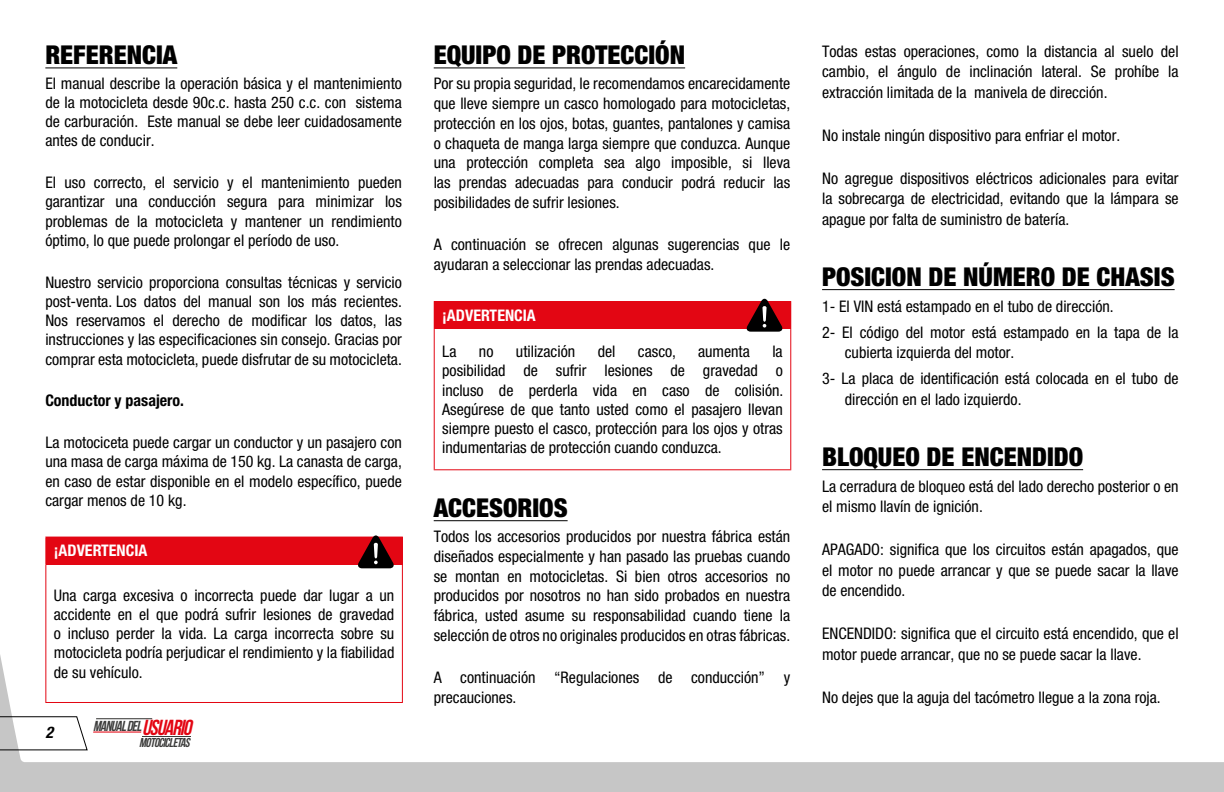
<style>
.page{position:relative;width:1224px;height:792px;background:#fff}
.page>*{position:absolute;margin:0;border:0;box-sizing:border-box;transform-origin:0 0}
.t1{font:900 condensed 26px "Helvetica Neue LT Std";color:#000}
.t2{font:condensed 16px/19.2px "Helvetica Neue LT Std";color:#000;text-align:justify}
.t3{font:700 condensed 16px "Helvetica Neue LT Std";color:#fff}
.t4{font:700 condensed 16px "Helvetica Neue LT Std";color:#000}
.t5{font:italic 700 condensed 16px "Helvetica Neue LT Std";color:#000}
.t6{font:italic 700 14.4px "Bebas Neue";color:#3c3c3b}
.t7{font:italic 700 13px "Bebas Neue";color:#3c3c3b}
.s1{font-size:21.8px;color:#e30613}
</style>
<div class="page">
<svg style="left:0;top:536px;width:1224px;height:256px"></svg>
<svg style="left:0;top:715px;width:88px;height:36px"></svg>
<hr style="left:45px;top:67px;width:132px;height:1px;background:#000">
<div style="left:46px;top:537px;width:356px;height:27px;background:#e30613"></div>
<hr style="left:45px;top:537px;width:358px;height:1px;background:#e30613">
<svg style="left:45px;top:538px;width:1px;height:26px"></svg>
<svg style="left:402px;top:538px;width:1px;height:26px"></svg>
<hr style="left:45px;top:564px;width:1px;height:138px;background:#e30613">
<hr style="left:402px;top:564px;width:1px;height:138px;background:#e30613">
<hr style="left:45px;top:702px;width:358px;height:1px;background:#e30613">
<hr style="left:434px;top:67px;width:251px;height:1px;background:#000">
<hr style="left:434px;top:520px;width:134px;height:1px;background:#000">
<div style="left:434px;top:302px;width:357px;height:27px;background:#e30613"></div>
<hr style="left:434px;top:301px;width:357px;height:1px;background:#e30613">
<hr style="left:434px;top:329px;width:1px;height:140px;background:#e30613">
<hr style="left:790px;top:329px;width:1px;height:140px;background:#e30613">
<hr style="left:434px;top:469px;width:357px;height:1px;background:#e30613">
<hr style="left:822px;top:289px;width:353px;height:1px;background:#000">
<hr style="left:822px;top:469px;width:261px;height:1px;background:#000">
<svg style="left:358px;top:535px;width:36px;height:33px"></svg>
<svg style="left:746px;top:299px;width:37px;height:33px"></svg>
<h1 class="t1" style="left:45px;top:39px;width:133px">REFERENCIA</h1>
<p class="t2" style="left:45px;top:73px;width:358px">El manual describe la operación básica y el mantenimiento de la motocicleta desde 90c.c. hasta 250 c.c. con sistema de carburación. Este manual se debe leer cuidadosamente antes de conducir.</p>
<p class="t2" style="left:45px;top:173px;width:358px">El uso correcto, el servicio y el mantenimiento pueden garantizar una conducción segura para minimizar los problemas de la motocicleta y mantener un rendimiento óptimo, lo que puede prolongar el período de uso.</p>
<p class="t2" style="left:45px;top:272px;width:358px">Nuestro servicio proporciona consultas técnicas y servicio post-venta. Los datos del manual son los más recientes.<br>Nos reservamos el derecho de modificar los datos, las instrucciones y las especificaciones sin consejo. Gracias por comprar esta motocicleta, puede disfrutar de su motocicleta.</p>
<p class="t4" style="left:45px;top:391px;width:140px">Conductor y pasajero.</p>
<p class="t2" style="left:45px;top:433px;width:358px">La motociceta puede cargar un conductor y un pasajero con una masa de carga máxima de 150 kg. La canasta de carga, en caso de estar disponible en el modelo específico, puede cargar menos de 10 kg.</p>
<p class="t3" style="left:54px;top:541px;width:95px">¡ADVERTENCIA</p>
<p class="t2" style="left:54px;top:585px;width:342px">Una carga excesiva o incorrecta puede dar lugar a un accidente en el que podrá sufrir lesiones de gravedad o incluso perder la vida. La carga incorrecta sobre su motocicleta podría perjudicar el rendimiento y la fiabilidad de su vehículo.</p>
<p class="t5" style="left:45px;top:723px;width:9px">2</p>
<p class="t6" style="left:93px;top:718px;width:105px">MANUALDEL<span class="s1">USUARIO</span></p>
<p class="t7" style="left:139px;top:735px;width:55px">MOTOCICLETAS</p>
<h1 class="t1" style="left:434px;top:39px;width:253px">EQUIPO DE PROTECCIÓN</h1>
<p class="t2" style="left:434px;top:74px;width:358px;line-height:19.8px">Por su propia seguridad, le recomendamos encarecidamente que lleve siempre un casco homologado para motocicletas, protección en los ojos, botas, guantes, pantalones y camisa o chaqueta de manga larga siempre que conduzca. Aunque una protección completa sea algo imposible, si lleva las prendas adecuadas para conducir podrá reducir las posibilidades de sufrir lesiones.</p>
<p class="t2" style="left:434px;top:235px;width:358px;line-height:19.8px">A continuación se ofrecen algunas sugerencias que le ayudaran a seleccionar las prendas adecuadas.</p>
<p class="t3" style="left:442px;top:306px;width:95px">¡ADVERTENCIA</p>
<p class="t2" style="left:442px;top:342px;width:16px">La</p>
<p class="t2" style="left:479px;top:342px;width:16px">no</p>
<p class="t2" style="left:516px;top:342px;width:61px">utilización</p>
<p class="t2" style="left:598px;top:342px;width:19px">del</p>
<p class="t2" style="left:638px;top:342px;width:40px">casco,</p>
<p class="t2" style="left:698px;top:342px;width:53px">aumenta</p>
<p class="t2" style="left:442px;top:342px;width:343px;text-indent:330px">la posibilidad de sufrir lesiones de gravedad o incluso de perderla vida en caso de colisión.<br>Asegúrese de que tanto usted como el pasajero llevan siempre puesto el casco, protección para los ojos y otras indumentarias de protección cuando conduzca.</p>
<h1 class="t1" style="left:434px;top:491px;width:135px">ACCESORIOS</h1>
<p class="t2" style="left:434px;top:526px;width:358px;line-height:19.8px">Todos los accesorios producidos por nuestra fábrica están diseñados especialmente y han pasado las pruebas cuando se montan en motocicletas. Si bien otros accesorios no producidos por nosotros no han sido probados en nuestra fábrica, usted asume su responsabilidad cuando tiene la selección de otros no originales producidos en otras fábricas.</p>
<p class="t2" style="left:434px;top:668px;width:358px;line-height:19.8px">A continuación “Regulaciones de conducción” y precauciones.</p>
<p class="t2" style="left:822px;top:41px;width:358px;line-height:20.4px">Todas estas operaciones, como la distancia al suelo del cambio, el ángulo de inclinación lateral. Se prohíbe la extracción limitada de la manivela de dirección.</p>
<p class="t2" style="left:822px;top:125px;width:300px">No instale ningún dispositivo para enfriar el motor.</p>
<p class="t2" style="left:822px;top:168px;width:358px;line-height:20.4px">No agregue dispositivos eléctricos adicionales para evitar la sobrecarga de electricidad, evitando que la lámpara se apague por falta de suministro de batería.</p>
<h1 class="t1" style="left:822px;top:260px;width:354px">POSICION DE NÚMERO DE CHASIS</h1>
<p class="t2" style="left:822px;top:293px;width:358px;line-height:26.2px">1- El VIN está estampado en el tubo de dirección.<br>2- El código del motor está estampado en la tapa de la</p>
<p class="t2" style="left:822px;top:339px;width:358px;line-height:26.2px;text-indent:23px">cubierta izquierda del motor.<br>3- La placa de identificación está colocada en el tubo de</p>
<p class="t2" style="left:845px;top:390px;width:178px">dirección en el lado izquierdo.</p>
<h1 class="t1" style="left:822px;top:440px;width:263px">BLOQUEO DE ENCENDIDO</h1>
<p class="t2" style="left:822px;top:476px;width:358px;line-height:20.4px">La cerradura de bloqueo está del lado derecho posterior o en el mismo llavín de ignición.</p>
<p class="t2" style="left:822px;top:539px;width:358px;line-height:20.4px">APAGADO: significa que los circuitos están apagados, que el motor no puede arrancar y que se puede sacar la llave de encendido.</p>
<p class="t2" style="left:822px;top:623px;width:358px;line-height:20.4px">ENCENDIDO: significa que el circuito está encendido, que el motor puede arrancar, que no se puede sacar la llave.</p>
<p class="t2" style="left:822px;top:688px;width:340px">No dejes que la aguja del tacómetro llegue a la zona roja.</p>
</div>
